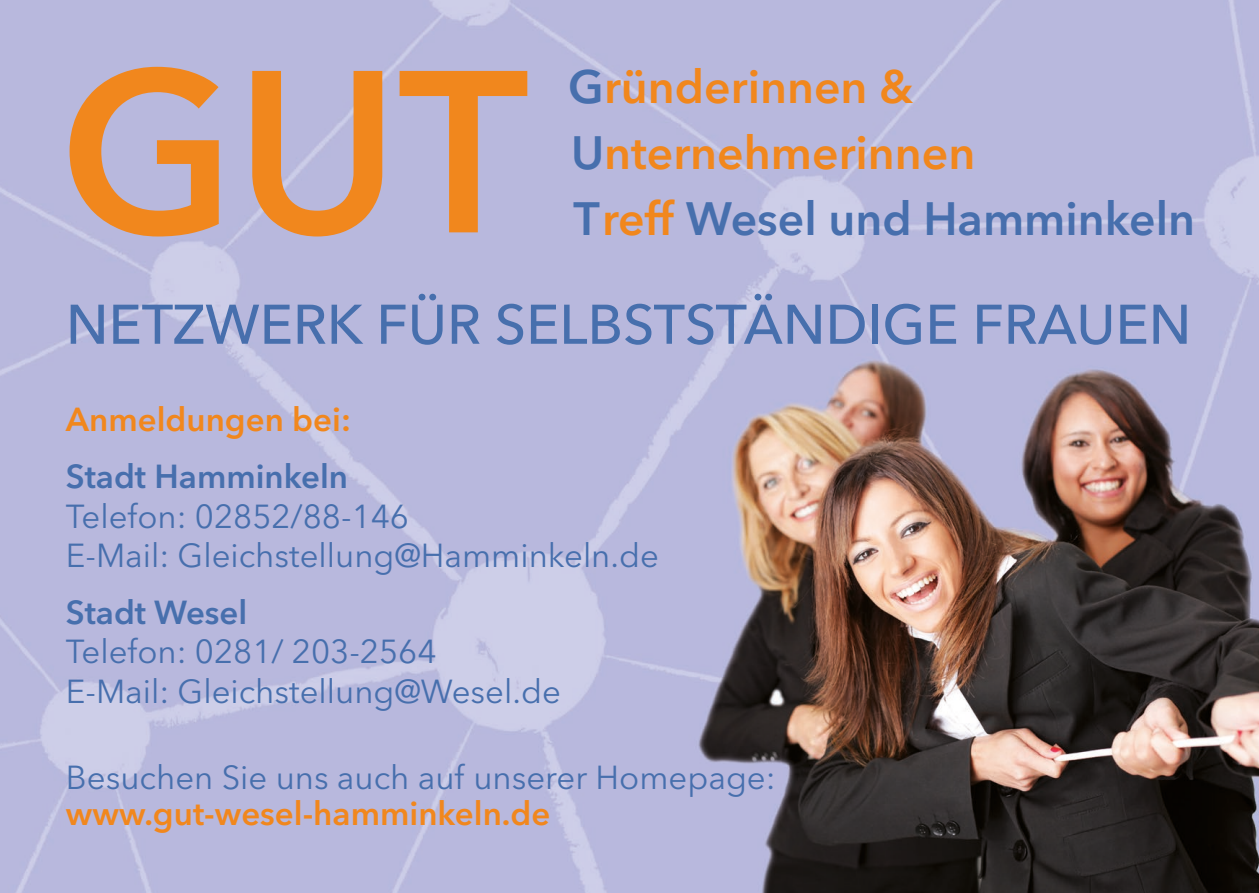
<style>
.page{position:relative;width:1259px;height:893px;background:#fff}
.page>*{position:absolute;margin:0;border:0;box-sizing:border-box;transform-origin:0 0}
.t1{font:600 228px "Avenir Next LT Pro";color:#f1871d}
.t2{font:500 55.2px "Avenir Next LT Pro";color:#476fad}
.t3{font:600 46.2px/66px "Avenir Next LT Pro";color:#f1871d}
.t4{font:600 46.2px "Avenir Next LT Pro";color:#476fad}
.t5{font:33px/39.6px "Avenir Next LT Pro";color:#476fad}
.t6{font:600 33px "Avenir Next LT Pro";color:#f1871d}
.t7{font:600 33px "Avenir Next LT Pro";color:#476fad}
.s1{color:#476fad}
.s2{color:#f1871d}
</style>
<div class="page">
<img style="left:0;top:0;width:1259px;height:893px">
<h1 class="t1" style="left:60px;top:14px;width:470px">GUT</h1>
<h3 class="t3" style="left:568px;top:54px;width:409px"><span class="s1">G</span>ründerinnen &amp;<br><span class="s1">U</span>nternehmerinnen</h3>
<h3 class="t4" style="left:573px;top:191px;width:623px">T <span class="s2">reff</span> Wesel und Hamminkeln</h3>
<h2 class="t2" style="left:66px;top:291px;width:1127px">NETZWERK FÜR SELBSTSTÄNDIGE FRAUEN</h2>
<p class="t6" style="left:66px;top:400px;width:286px">Anmeldungen bei:</p>
<p class="t7" style="left:66px;top:456px;width:284px">Stadt Hamminkeln</p>
<p class="t5" style="left:66px;top:496px;width:594px">Telefon: 02852/88-146<br>E-Mail: Gleichstellung@Hamminkeln.de</p>
<p class="t7" style="left:66px;top:592px;width:183px">Stadt Wesel</p>
<p class="t5" style="left:66px;top:632px;width:496px">Telefon: 0281/ 203-2564<br>E-Mail: Gleichstellung@Wesel.de</p>
<p class="t5" style="left:66px;top:758px;width:711px">Besuchen Sie uns auch auf unserer Homepage:</p>
<p class="t6" style="left:66px;top:794px;width:486px">www.gut-wesel-hamminkeln.de</p>
</div>
